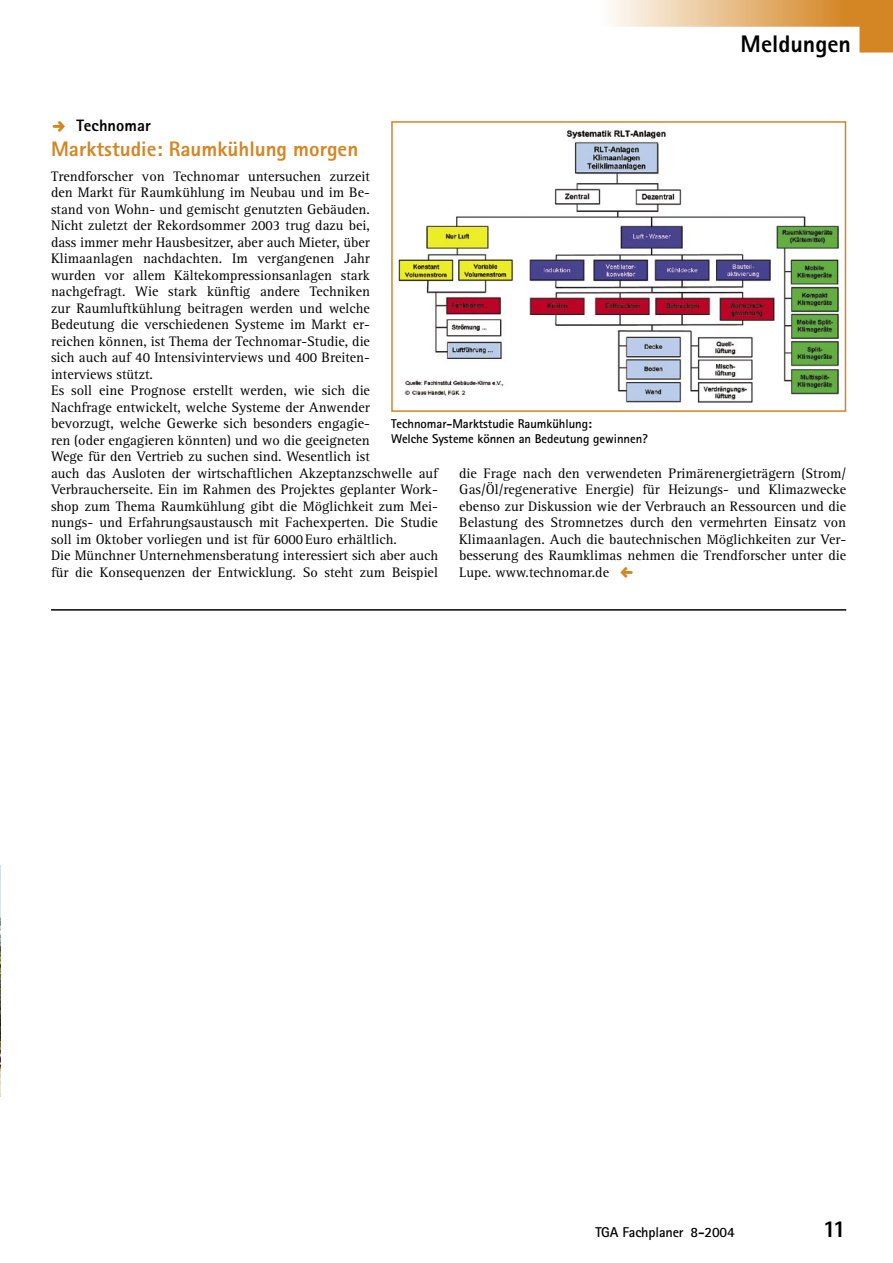
<style>
.page{position:relative;width:893px;height:1263px;background:#fff}
.page>*{position:absolute;margin:0;border:0;box-sizing:border-box;transform-origin:0 0}
.t1{font:800 24px "Rotis Sans Serif";color:#000}
.T05b_Über_4sp{font:800 21px "Rotis Sans Serif";color:#d48625}
.T05a_Dach_4sp{font:800 16.5px "Rotis Sans Serif";letter-spacing:.005em;color:#000}
.T01b_Grund_n_ZÜ{font:14.25px/16.5px "Rotis Serif";color:#000;text-align:justify}
.t2{font:700 14.25px "Rotis Sans Serif";letter-spacing:-.01em;color:#000}
.T02_BU_Autor{font:700 12.75px/15px "Rotis Sans Serif";letter-spacing:-.005em;color:#000}
</style>
<div class="page">
<img style="left:394px;top:130px;width:448px;height:273px">
<div style="left:391px;top:121px;width:455px;height:291px;border:2px solid #d48625"></div>
<img style="left:0;top:866px;width:1px;height:231px">
<svg style="left:610px;top:0;width:283px;height:53px"></svg>
<hr style="left:51px;top:609px;width:795px;height:1px;background:#000">
<p class="t1" style="left:741px;top:29px;width:112px">Meldungen</p>
<p class="T05a_Dach_4sp" style="left:76px;top:115px;width:76px">Technomar</p>
<p class="T05b_Über_4sp" style="left:51px;top:136px;width:309px">Marktstudie: Raumkühlung morgen</p>
<p class="T01b_Grund_n_ZÜ" style="left:51px;top:168px;width:320px">Trendforscher von Technomar untersuchen zurzeit den Markt für Raumkühlung im Neubau und im Be&shy;stand von Wohn- und gemischt genutzten Gebäuden.<br>Nicht zuletzt der Rekordsommer 2003 trug dazu bei, dass immer mehr Hausbesitzer, aber auch Mieter, über Klimaanlagen nachdachten. Im vergangenen Jahr wurden vor allem Kältekompressionsanlagen stark nachgefragt. Wie stark künftig andere Techniken zur Raumluftkühlung beitragen werden und welche Bedeutung die verschiedenen Systeme im Markt er&shy;reichen können, ist Thema der Technomar-Studie, die sich auch auf 40 Intensivinterviews und 400 Breiten&shy;interviews stützt.</p>
<p class="T01b_Grund_n_ZÜ" style="left:51px;top:383px;width:388px;text-align:left">Es soll eine Prognose erstellt werden, wie sich die<br>Nachfrage entwickelt, welche Systeme der Anwender<br>bevorzugt, welche Gewerke sich besonders engagie-<br>ren (oder engagieren könnten) und wo die geeigneten<br>Wege für den Vertrieb zu suchen sind. Wesentlich ist<br>auch das Ausloten der wirtschaftlichen Akzeptanzschwelle auf Verbraucherseite. Ein im Rahmen des Projektes geplanter Work&shy;shop zum Thema Raumkühlung gibt die Möglichkeit zum Mei&shy;nungs- und Erfahrungsaustausch mit Fachexperten. Die Studie soll im Oktober vorliegen und ist für 6000 Euro erhältlich.</p>
<p class="T01b_Grund_n_ZÜ" style="left:51px;top:548px;width:388px">Die Münchner Unternehmensberatung interessiert sich aber auch für die Konsequenzen der Entwicklung. So steht zum Beispiel</p>
<p class="T02_BU_Autor" style="left:391px;top:416px;width:258px">Technomar-Marktstudie Raumkühlung:<br>Welche Systeme können an Bedeutung gewinnen?</p>
<p class="T01b_Grund_n_ZÜ" style="left:459px;top:465px;width:388px">die Frage nach den verwendeten Primärenergieträgern (Strom/ Gas/Öl/regenerative Energie) für Heizungs- und Klimazwecke ebenso zur Diskussion wie der Verbrauch an Ressourcen und die Belastung des Stromnetzes durch den vermehrten Einsatz von Klimaanlagen. Auch die bautechnischen Möglichkeiten zur Ver&shy;besserung des Raumklimas nehmen die Trendforscher unter die Lupe. www.technomar.de</p>
<p class="t2" style="left:595px;top:1223px;width:141px">TGA Fachplaner 8-2004</p>
<h1 class="t1" style="left:823px;top:1213px;width:25px">11</h1>
</div>
